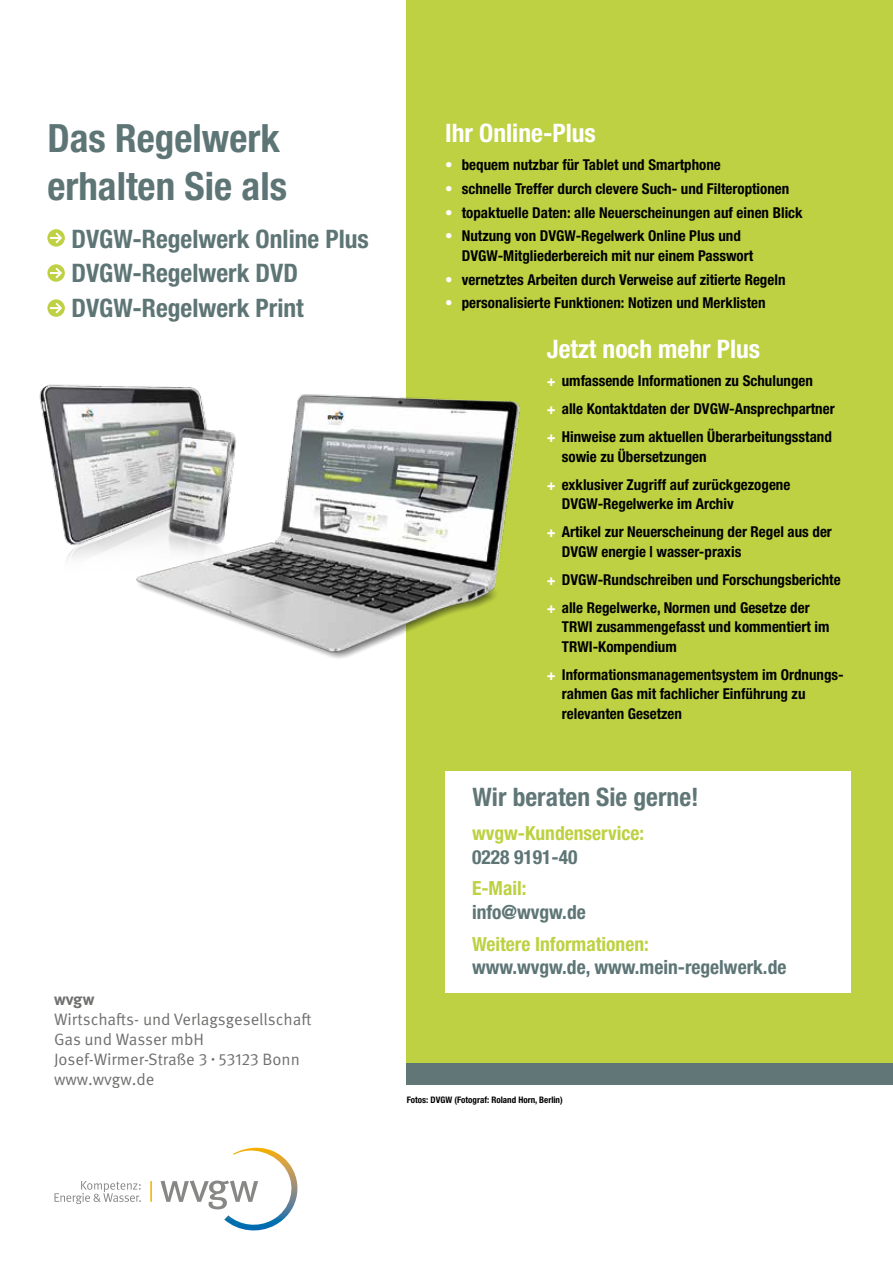
<style>
.page{position:relative;width:893px;height:1263px;background:#fff}
.page>*{position:absolute;margin:0;border:0;box-sizing:border-box;transform-origin:0 0}
.t1{font:700 condensed 39px/48px "Helvetica Neue LT Pro";color:#5e7576}
.t2{font:700 condensed 25.5px/34.8px "Helvetica Neue LT Pro";color:#5e7576}
.t3{font:700 condensed 25.5px "Helvetica Neue LT Pro";color:#fff}
.t4{font:700 condensed 25.5px "Helvetica Neue LT Pro";color:#607677}
.t5{font:700 condensed 19.5px "Helvetica Neue LT Pro";color:#5e7576}
.t6{font:700 condensed 19.5px "Helvetica Neue LT Pro";color:#bdd142}
.t7{font:16.5px/19.8px "Meta OT Norm";color:#6f6f6e}
.t8{font:700 16.5px "Meta OT";color:#6f6f6e}
.t9{font:700 condensed 15px/28px "Helvetica Neue LT Pro";color:#000}
.t10{font:700 condensed 9px "Helvetica Neue LT Pro";color:#000}
.s1{color:#fff}
</style>
<div class="page">
<div style="left:406px;top:0;width:487px;height:1067px;background:#bdd142"></div>
<div style="left:406px;top:1064px;width:487px;height:21px;background:#607677"></div>
<svg style="left:161px;top:1147px;width:137px;height:84px"></svg>
<hr style="left:150px;top:1181px;width:2px;height:21px;background:#f9b000">
<svg style="left:54px;top:1181px;width:87px;height:23px"></svg>
<img style="left:39px;top:384px;width:481px;height:275px">
<div style="left:445px;top:771px;width:405px;height:222px;background:#fff"></div>
<svg style="left:47px;top:229px;width:18px;height:18px"></svg>
<svg style="left:50px;top:230px;width:14px;height:15px"></svg>
<svg style="left:47px;top:264px;width:18px;height:18px"></svg>
<svg style="left:50px;top:265px;width:14px;height:15px"></svg>
<svg style="left:47px;top:299px;width:18px;height:18px"></svg>
<svg style="left:50px;top:301px;width:14px;height:15px"></svg>
<h1 class="t1" style="left:47px;top:114px;width:241px">Das Regelwerk erhalten Sie als</h1>
<h2 class="t2" style="left:71px;top:221px;width:299px">DVGW-Regelwerk Online Plus<br>DVGW-Regelwerk DVD<br>DVGW-Regelwerk Print</h2>
<p class="t8" style="left:54px;top:990px;width:42px">wvgw</p>
<p class="t7" style="left:54px;top:1010px;width:259px">Wirtschafts- und Verlagsgesellschaft<br>Gas und Wasser mbH<br>Josef-Wirmer-Straße 3 <sup>•</sup> 53123 Bonn www.wvgw.de</p>
<h2 class="t3" style="left:445px;top:118px;width:152px">Ihr Online-Plus</h2>
<p class="t9" style="left:445px;top:151px;width:277px"><span class="s1">•</span> bequem nutzbar für Tablet und Smartphone</p>
<p class="t9" style="left:445px;top:175px;width:346px"><span class="s1">•</span> schnelle Treffer durch clevere Such- und Filteroptionen</p>
<p class="t9" style="left:445px;top:198px;width:359px"><span class="s1">•</span> topaktuelle Daten: alle Neuerscheinungen auf einen Blick</p>
<p class="t9" style="left:462px;top:226px;width:293px;line-height:19.5px;text-indent:-16px"><span class="s1">•</span> Nutzung von DVGW-Regelwerk Online Plus und<br>DVGW-Mitgliederbereich mit nur einem Passwort</p>
<p class="t9" style="left:445px;top:265px;width:342px"><span class="s1">•</span> vernetztes Arbeiten durch Verweise auf zitierte Regeln</p>
<p class="t9" style="left:445px;top:289px;width:322px"><span class="s1">•</span> personalisierte Funktionen: Notizen und Merklisten</p>
<h2 class="t3" style="left:547px;top:334px;width:215px">Jetzt noch mehr Plus</h2>
<p class="t9" style="left:547px;top:367px;width:289px"><span class="s1">+</span> umfassende Informationen zu Schulungen<br><span class="s1">+</span> alle Kontaktdaten der DVGW-Ansprechpartner <span class="s1">+</span> Hinweise zum aktuellen Überarbeitungsstand</p>
<p class="t9" style="left:547px;top:443px;width:245px;text-indent:15px">sowie zu Übersetzungen<br><span class="s1">+</span> exklusiver Zugriff auf zurückgezogene</p>
<p class="t9" style="left:547px;top:490px;width:287px;text-indent:15px">DVGW-Regelwerke im Archiv<br><span class="s1">+</span> Artikel zur Neuerscheinung der Regel aus der</p>
<p class="t9" style="left:547px;top:538px;width:295px;text-indent:15px">DVGW energie | wasser-praxis<br><span class="s1">+</span> DVGW-Rundschreiben und Forschungsberichte <span class="s1">+</span> alle Regelwerke, Normen und Gesetze der</p>
<p class="t9" style="left:562px;top:617px;width:269px;line-height:19.5px">TRWI zusammengefasst und kommentiert im<br>TRWI-Kompendium</p>
<p class="t9" style="left:562px;top:665px;width:283px;line-height:19.5px;text-indent:-15px"><span class="s1">+</span> Informationsmanagementsystem im Ordnungs&shy;rahmen Gas mit fachlicher Einführung zu relevanten Gesetzen</p>
<h2 class="t4" style="left:473px;top:782px;width:228px">Wir beraten Sie gerne!</h2>
<h3 class="t6" style="left:472px;top:821px;width:174px">wvgw-Kundenservice:</h3>
<h3 class="t5" style="left:472px;top:845px;width:107px">0228 9191-40</h3>
<h3 class="t6" style="left:472px;top:877px;width:56px">E-Mail:</h3>
<h3 class="t5" style="left:472px;top:900px;width:115px">info@wvgw.de</h3>
<h3 class="t6" style="left:472px;top:932px;width:178px">Weitere Informationen:</h3>
<h3 class="t5" style="left:472px;top:955px;width:316px">www.wvgw.de, www.mein-regelwerk.de</h3>
<p class="t10" style="left:407px;top:1095px;width:158px">Fotos: DVGW (Fotograf: Roland Horn, Berlin)</p>
</div>
